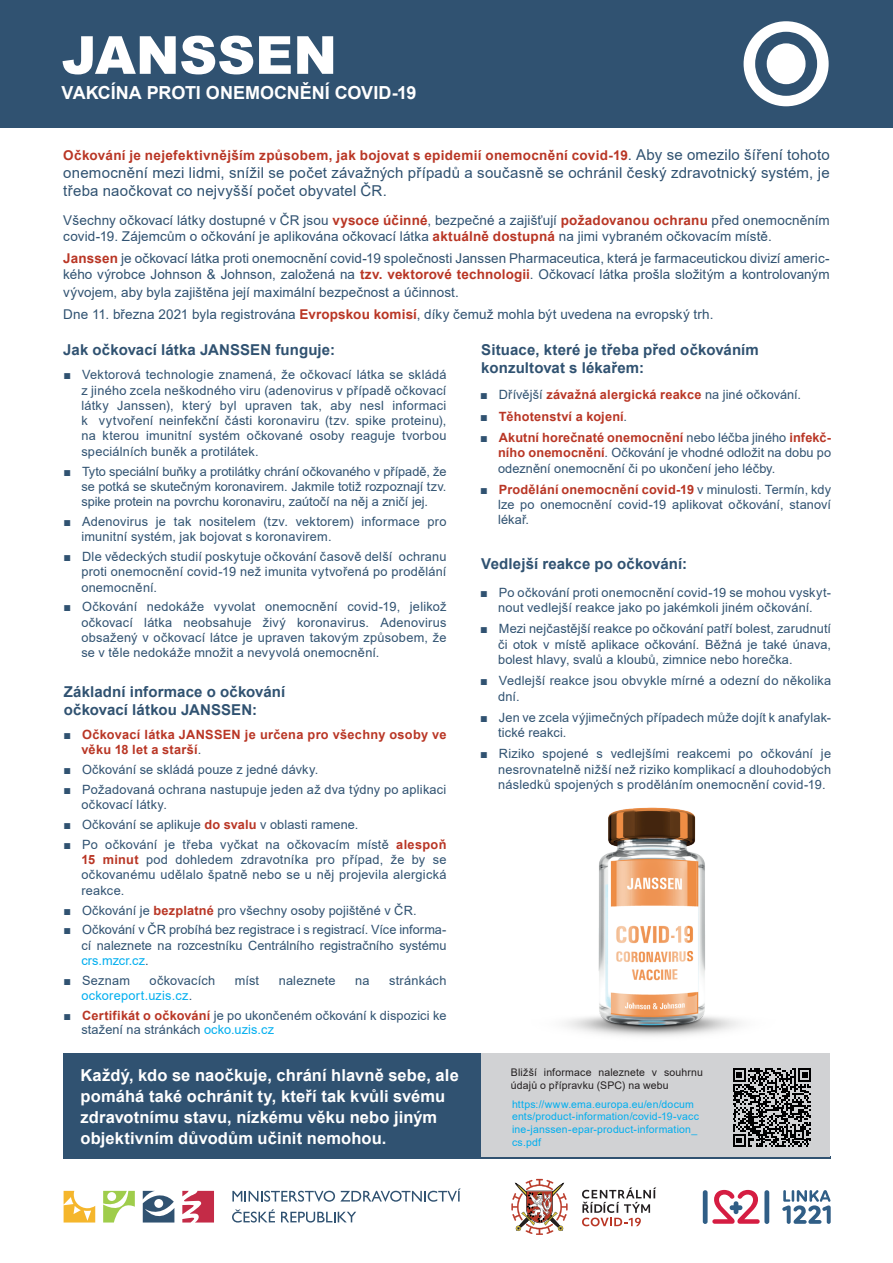
<style>
.page{position:relative;width:893px;height:1263px;background:#fff}
.page>*{position:absolute;margin:0;border:0;box-sizing:border-box;transform-origin:0 0}
.t1{font:900 52.5px "Arial";color:#fff}
.t2{font:700 18px "Arial";color:#fff}
.t3{font:700 16.5px/21px "Arial";letter-spacing:.005em;color:#fff}
.t4{font:700 15px/18px "Arial";letter-spacing:.01em;color:#305271}
.t5{font:15px/18px "Arial";letter-spacing:.015em;color:#305271}
.t6{font:13.5px/16.2px "Arial";letter-spacing:.005em;color:#305271}
.t7{font:700 13.5px "Arial";letter-spacing:.025em;color:#b93625}
.t8{font:12.75px/15.3px "Arial";letter-spacing:.015em;color:#305271;text-align:justify}
.t9{font:700 12.75px/15.3px "Arial";letter-spacing:.025em;color:#b93625}
.t10{font:12.75px "Arial";letter-spacing:.025em;color:#00aeef}
.t11{font:10.5px/12.6px "Arial";letter-spacing:.015em;color:#00aeef}
.t12{font:10.5px/12.6px "Arial";letter-spacing:.015em;color:#231f20}
.s1{font-weight:400;font-size:15px;color:#305271}
.s2{font-weight:700;color:#b93625}
.s3{font-weight:400;color:#305271}
.s4{color:#00aeef}
.s5{color:#305271}
</style>
<div class="page">
<div style="left:0;top:0;width:893px;height:128px;background:#305271"></div>
<svg style="left:182px;top:1191px;width:32px;height:31px"></svg>
<svg style="left:103px;top:1191px;width:32px;height:31px"></svg>
<svg style="left:64px;top:1191px;width:31px;height:31px"></svg>
<svg style="left:143px;top:1190px;width:31px;height:32px"></svg>
<svg style="left:232px;top:1188px;width:229px;height:14px"></svg>
<svg style="left:232px;top:1209px;width:43px;height:13px"></svg>
<svg style="left:281px;top:1212px;width:75px;height:10px"></svg>
<div style="left:703px;top:1190px;width:5px;height:34px;background:#305e86;border-radius:2px"></div>
<div style="left:764px;top:1190px;width:5px;height:34px;background:#305e86;border-radius:2px"></div>
<svg style="left:712px;top:1190px;width:48px;height:34px"></svg>
<svg style="left:782px;top:1190px;width:49px;height:34px"></svg>
<svg style="left:511px;top:1179px;width:57px;height:56px"></svg>
<svg style="left:582px;top:1187px;width:74px;height:39px"></svg>
<hr style="left:63px;top:1156px;width:767px;height:3px;background:#305271">
<svg style="left:744px;top:21px;width:85px;height:85px"></svg>
<img style="left:565px;top:807px;width:265px;height:268px">
<div style="left:479px;top:1053px;width:350px;height:104px;background:#d1d2d4"></div>
<div style="left:63px;top:1053px;width:418px;height:104px;background:#305271"></div>
<svg style="left:733px;top:1068px;width:78px;height:79px"></svg>
<h1 class="t1" style="left:62px;top:17px;width:277px">JANSSEN</h1>
<h2 class="t2" style="left:62px;top:80px;width:356px">VAKCÍNA PROTI ONEMOCNĚNÍ COVID-19</h2>
<p class="t7" style="left:63px;top:146px;width:768px">Očkování je nejefektivnějším způsobem, jak bojovat s epidemií onemocnění covid-19<span class="s1">. Aby se omezilo šíření tohoto</span></p>
<p class="t5" style="left:63px;top:164px;width:768px">onemocnění mezi lidmi, snížil se počet závažných případů a současně se ochránil český zdravotnický systém, je třeba naočkovat co nejvyšší počet obyvatel ČR.</p>
<p class="t6" style="left:63px;top:212px;width:768px">Všechny očkovací látky dostupné v ČR jsou <span class="s2">vysoce účinné</span>, bezpečné a zajišťují <span class="s2">požadovanou ochranu</span> před onemocněním covid-19. Zájemcům o očkování je aplikována očkovací látka <span class="s2">aktuálně dostupná</span> na jimi vybraném očkovacím místě.</p>
<p class="t6" style="left:63px;top:250px;width:768px"><span class="s2">Janssen</span> je očkovací látka proti onemocnění covid-19 společnosti Janssen Pharmaceutica, která je farmaceutickou divizí americ&shy;kého výrobce Johnson &amp; Johnson, založená na <span class="s2">tzv. vektorové technologii</span>. Očkovací látka prošla složitým a kontrolovaným</p>
<p class="t6" style="left:63px;top:281px;width:652px;line-height:22.2px">vývojem, aby byla zajištěna její maximální bezpečnost a účinnost.<br>Dne 11. března 2021 byla registrována <span class="s2">Evropskou komisí</span>, díky čemuž mohla být uvedena na evropský trh.</p>
<p class="t4" style="left:63px;top:341px;width:273px">Jak očkovací látka JANSSEN funguje:</p>
<p class="t8" style="left:81px;top:367px;width:367px;text-indent:-18px">■ Vektorová technologie znamená, že očkovací látka se skládá z jiného zcela neškodného viru (adenovirus v případě očkovací látky Janssen), který byl upraven tak, aby nesl informaci k vytvoření neinfekční části koronaviru (tzv. spike proteinu), na kterou imunitní systém očkované osoby reaguje tvorbou speciálních buněk a protilátek.</p>
<p class="t8" style="left:81px;top:463px;width:367px;text-indent:-18px">■ Tyto speciální buňky a protilátky chrání očkovaného v případě, že se potká se skutečným koronavirem. Jakmile totiž rozpoznají tzv. spike protein na povrchu koronaviru, zaútočí na něj a zničí jej.</p>
<p class="t8" style="left:81px;top:514px;width:367px;text-indent:-18px">■ Adenovirus je tak nositelem (tzv. vektorem) informace pro imunitní systém, jak bojovat s koronavirem.</p>
<p class="t8" style="left:81px;top:549px;width:367px;text-indent:-18px">■ Dle vědeckých studií poskytuje očkování časově delší ochranu proti onemocnění covid-19 než imunita vytvořená po prodělání onemocnění.</p>
<p class="t8" style="left:81px;top:599px;width:367px;text-indent:-18px">■ Očkování nedokáže vyvolat onemocnění covid-19, jelikož očkovací látka neobsahuje živý koronavirus. Adenovirus obsažený v očkovací látce je upraven takovým způsobem, že se v těle nedokáže množit a nevyvolá onemocnění.</p>
<p class="t4" style="left:64px;top:683px;width:223px">Základní informace o očkování očkovací látkou JANSSEN:</p>
<p class="t9" style="left:81px;top:727px;width:367px;text-indent:-18px"><span class="s3">■</span> Očkovací látka JANSSEN je určena pro všechny osoby ve věku 18 let a starší<span class="s3">.</span></p>
<p class="t8" style="left:63px;top:762px;width:256px">■ Očkování se skládá pouze z jedné dávky.</p>
<p class="t8" style="left:81px;top:782px;width:367px;text-indent:-18px">■ Požadovaná ochrana nastupuje jeden až dva týdny po aplikaci očkovací látky.</p>
<p class="t8" style="left:63px;top:817px;width:297px">■ Očkování se aplikuje <span class="s2">do svalu</span> v oblasti ramene.</p>
<p class="t8" style="left:81px;top:837px;width:367px;text-indent:-18px">■ Po očkování je třeba vyčkat na očkovacím místě <span class="s2">alespoň 15 minut</span> pod dohledem zdravotníka pro případ, že by se očkovanému udělalo špatně nebo se u něj projevila alergická reakce.</p>
<p class="t8" style="left:63px;top:902px;width:355px">■ Očkování je <span class="s2">bezplatné</span> pro všechny osoby pojištěné v ČR.</p>
<p class="t8" style="left:81px;top:922px;width:367px;text-indent:-18px">■ Očkování v ČR probíhá bez registrace i s registrací. Více informa&shy;cí naleznete na rozcestníku Centrálního registračního systému <span class="s4">crs.mzcr.cz</span>.</p>
<p class="t8" style="left:63px;top:972px;width:68px">■ Seznam</p>
<p class="t8" style="left:150px;top:972px;width:67px">očkovacích</p>
<p class="t8" style="left:235px;top:972px;width:26px">míst</p>
<p class="t8" style="left:279px;top:972px;width:58px">naleznete</p>
<p class="t8" style="left:355px;top:972px;width:16px">na</p>
<p class="t8" style="left:389px;top:972px;width:59px">stránkách</p>
<p class="t10" style="left:81px;top:987px;width:112px">ockoreport.uzis.cz<span class="s5">.</span></p>
<p class="t8" style="left:81px;top:1008px;width:367px;line-height:14.2px;text-indent:-18px">■ <span class="s2">Certifikát o očkování</span> je po ukončeném očkování k dispozici ke stažení na stránkách <span class="s4">ocko.uzis.cz</span></p>
<p class="t4" style="left:481px;top:341px;width:279px">Situace, které je třeba před očkováním konzultovat s lékařem:</p>
<p class="t8" style="left:480px;top:387px;width:323px">■ Dřívější <span class="s2">závažná alergická reakce</span> na jiné očkování.</p>
<p class="t9" style="left:480px;top:409px;width:149px"><span class="s3">■</span> Těhotenství a kojení<span class="s3">.</span></p>
<p class="t8" style="left:498px;top:430px;width:335px;text-indent:-18px">■ <span class="s2">Akutní horečnaté onemocnění</span> nebo léčba jiného <span class="s2">infekč&shy;ního onemocnění</span>. Očkování je vhodné odložit na dobu po odeznění onemocnění či po ukončení jeho léčby.</p>
<p class="t8" style="left:498px;top:482px;width:335px;text-indent:-18px">■ <span class="s2">Prodělání onemocnění covid-19</span> v minulosti. Termín, kdy lze po onemocnění covid-19 aplikovat očkování, stanoví lékař.</p>
<p class="t4" style="left:481px;top:554px;width:207px">Vedlejší reakce po očkování:</p>
<p class="t8" style="left:480px;top:584px;width:353px;text-align:center">■ Po očkování proti onemocnění covid-19 se mohou vyskyt&shy;nout vedlejší reakce jako po jakémkoli jiném očkování.</p>
<p class="t8" style="left:498px;top:621px;width:335px;text-indent:-18px">■ Mezi nejčastější reakce po očkování patří bolest, zarudnutí či otok v místě aplikace očkování. Běžná je také únava, bolest hlavy, svalů a kloubů, zimnice nebo horečka.</p>
<p class="t8" style="left:498px;top:673px;width:335px;text-indent:-18px">■ Vedlejší reakce jsou obvykle mírné a odezní do několika dní.</p>
<p class="t8" style="left:498px;top:710px;width:335px;text-indent:-18px">■ Jen ve zcela výjimečných případech může dojít k anafylak&shy;tické reakci.</p>
<p class="t8" style="left:498px;top:746px;width:335px;text-indent:-18px">■ Riziko spojené s vedlejšími reakcemi po očkování je nesrovnatelně nižší než riziko komplikací a dlouhodobých následků spojených s proděláním onemocnění covid-19.</p>
<p class="t3" style="left:81px;top:1064px;width:380px">Každý, kdo se naočkuje, chrání hlavně sebe, ale pomáhá také ochránit ty, kteří tak kvůli svému zdravotnímu stavu, nízkému věku nebo jiným objektivním důvodům učinit nemohou.</p>
<p class="t12" style="left:511px;top:1066px;width:194px">Bližší informace naleznete v souhrnu údajů o přípravku (SPC) na webu</p>
<p class="t11" style="left:512px;top:1098px;width:188px">https://www.ema.europa.eu/en/docum ents/product-information/covid-19-vacc ine-janssen-epar-product-information_ cs.pdf</p>
</div>
